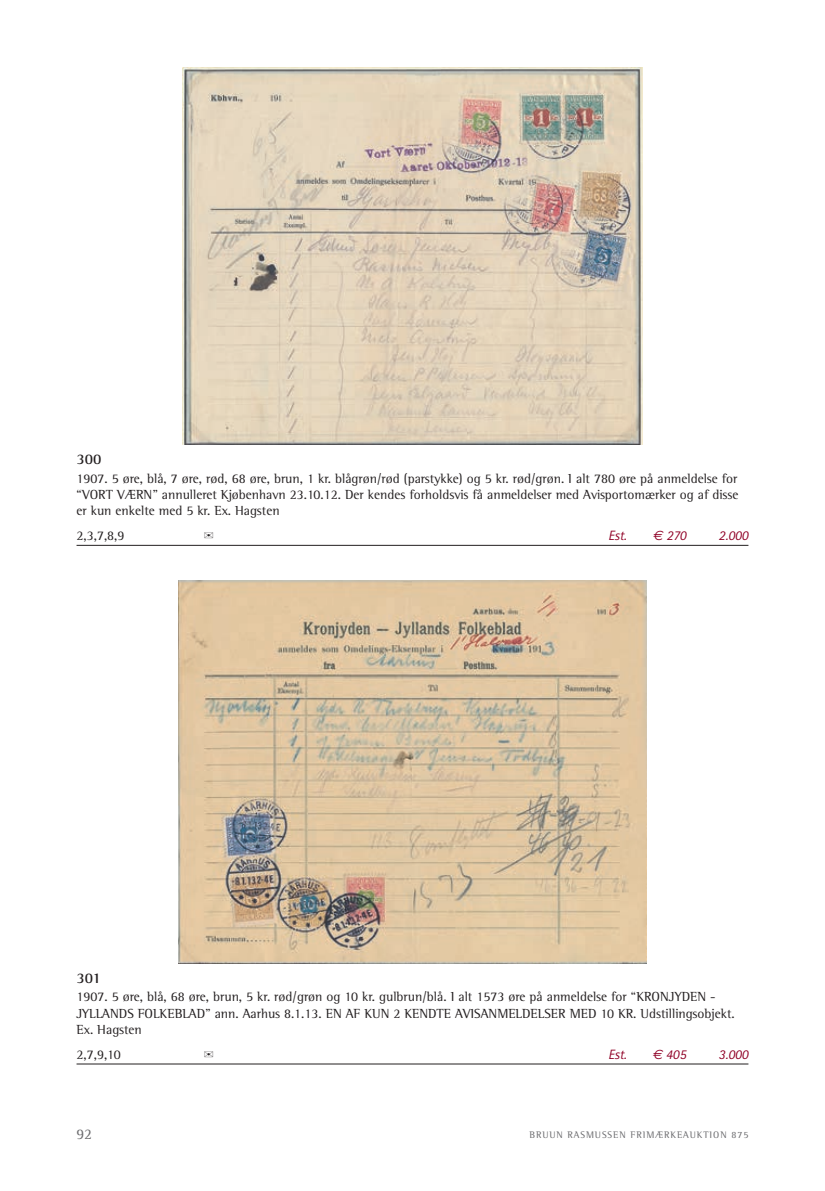
<style>
.page{position:relative;width:825px;height:1191px;background:#fff}
.page>*{position:absolute;margin:0;border:0;box-sizing:border-box;transform-origin:0 0}
.cat_nr{font:700 15px "Rotis Semi Serif";color:#231f20}
.t1{font:15px "Rotis Semi Serif";color:#69696c}
.item_txt{font:13.5px/16.2px "Rotis Semi Serif";color:#231f20;text-align:justify}
.pris_lang{font:italic 13.5px "Rotis Sans Serif";color:#900126}
.pris_lang-2{font:13.5px "Rotis Semi Serif";color:#231f20}
.t2{font:9.75px "Rotis Semi Serif";letter-spacing:.095em;color:#69696c}
.s1{font-family:"Euro Sans"}
</style>
<div class="page">
<hr style="left:77px;top:545px;width:671px;height:1px;background:#231f20">
<hr style="left:77px;top:1063px;width:671px;height:1px;background:#231f20">
<img style="left:182px;top:68px;width:461px;height:376px">
<img style="left:179px;top:581px;width:467px;height:382px">
<p class="cat_nr" style="left:77px;top:450px;width:27px">300</p>
<p class="item_txt" style="left:77px;top:470px;width:664px">1907. 5 øre, blå, 7 øre, rød, 68 øre, brun, 1 kr. blågrøn/rød (parstykke) og 5 kr. rød/grøn. I alt 780 øre på anmeldelse for “VORT VÆRN” annulleret Kjøbenhavn 23.10.12. Der kendes forholdsvis få anmeldelser med Avisportomærker og af disse er kun enkelte med 5 kr. Ex. Hagsten</p>
<p class="pris_lang-2" style="left:77px;top:527px;width:50px">2,3,7,8,9</p>
<p class="pris_lang" style="left:608px;top:527px;width:20px">Est.</p>
<p class="pris_lang" style="left:653px;top:527px;width:35px"><span class="s1">€</span> 270</p>
<p class="pris_lang" style="left:719px;top:527px;width:31px">2.000</p>
<p class="cat_nr" style="left:77px;top:969px;width:26px">301</p>
<p class="item_txt" style="left:77px;top:988px;width:660px;text-align:left">1907. 5 øre, blå, 68 øre, brun, 5 kr. rød/grøn og 10 kr. gulbrun/blå. I alt 1573 øre på anmeldelse for “KRONJYDEN -<br>JYLLANDS FOLKEBLAD” ann. Aarhus 8.1.13. EN AF KUN 2 KENDTE AVISANMELDELSER MED 10 KR. Udstillingsobjekt.<br>Ex. Hagsten</p>
<p class="pris_lang-2" style="left:77px;top:1046px;width:46px">2,7,9,10</p>
<p class="pris_lang" style="left:608px;top:1046px;width:20px">Est.</p>
<p class="pris_lang" style="left:652px;top:1046px;width:35px"><span class="s1">€</span> 405</p>
<p class="pris_lang" style="left:719px;top:1046px;width:31px">3.000</p>
<p class="t1" style="left:77px;top:1124px;width:17px">92</p>
<p class="t2" style="left:529px;top:1129px;width:220px">BRUUN RASMUSSEN FRIMÆRKEAUKTION 875</p>
</div>
